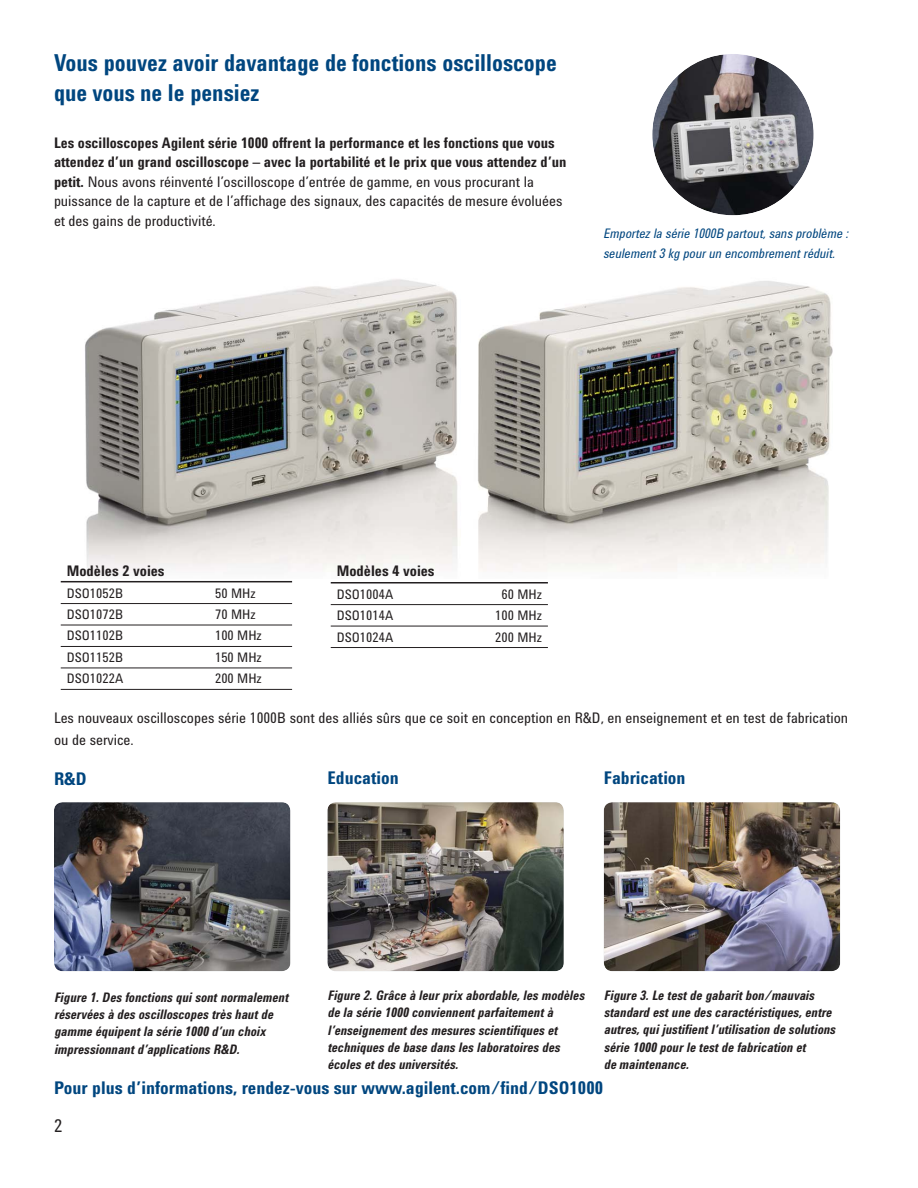
<style>
.page{position:relative;width:918px;height:1188px;background:#fff}
.page>*{position:absolute;margin:0;border:0;box-sizing:border-box;transform-origin:0 0}
.t1{font:700 24px/30px "Agilent Condensed CFF";color:#00467f;scale:.95 1}
.t2{font:700 18px "Agilent Condensed CFF";color:#00467f}
.t3{font:18px "Agilent Condensed CFF";color:#231f20}
.t4{font:15px/19.5px "Agilent Condensed CFF";color:#231f20}
.t5{font:700 15px "Agilent Condensed CFF";color:#231f20}
.t6{font:italic 700 13.5px/17.2px "Agilent Condensed CFF";color:#231f20;scale:.95 1}
.t7{font:13.5px "Agilent Condensed CFF";color:#231f20}
.t8{font:italic 13.5px/19.5px "Agilent Condensed CFF";color:#00467f;scale:.95 1}
.s1{font-weight:700}
</style>
<div class="page">
<img style="left:85px;top:279px;width:748px;height:294px">
<img style="left:652px;top:54px;width:162px;height:161px;border-radius:50%">
<img style="left:54px;top:802px;width:236px;height:169px;border-radius:9px">
<img style="left:327px;top:802px;width:237px;height:169px;border-radius:9px">
<img style="left:604px;top:802px;width:236px;height:169px;border-radius:9px">
<hr style="left:61px;top:603px;width:231px;height:1px;background:#231f20">
<hr style="left:61px;top:625px;width:231px;height:1px;background:#231f20">
<hr style="left:61px;top:646px;width:231px;height:1px;background:#231f20">
<hr style="left:61px;top:668px;width:145px;height:1px;background:#231f20">
<hr style="left:206px;top:668px;width:86px;height:1px;background:#231f20">
<hr style="left:61px;top:581px;width:145px;height:1px;background:#231f20">
<hr style="left:206px;top:581px;width:86px;height:1px;background:#231f20">
<hr style="left:61px;top:689px;width:145px;height:1px;background:#231f20">
<hr style="left:206px;top:689px;width:86px;height:1px;background:#231f20">
<hr style="left:331px;top:604px;width:217px;height:1px;background:#231f20">
<hr style="left:331px;top:626px;width:131px;height:1px;background:#231f20">
<hr style="left:462px;top:626px;width:86px;height:1px;background:#231f20">
<hr style="left:331px;top:582px;width:131px;height:2px;background:#231f20">
<hr style="left:462px;top:582px;width:86px;height:2px;background:#231f20">
<hr style="left:331px;top:647px;width:131px;height:1px;background:#231f20">
<hr style="left:462px;top:647px;width:86px;height:1px;background:#231f20">
<h1 class="t1" style="left:54px;top:50px;width:531px">Vous pouvez avoir davantage de fonctions oscilloscope que vous ne le pensiez</h1>
<p class="t4" style="left:54px;top:135px;width:514px"><span class="s1">Les oscilloscopes Agilent série 1000 offrent la performance et les fonctions que vous attendez d’un grand oscilloscope – avec la portabilité et le prix que vous attendez d’un petit.</span> Nous avons réinventé l’oscilloscope d’entrée de gamme, en vous procurant la puissance de la capture et de l’affichage des signaux, des capacités de mesure évoluées et des gains de productivité.</p>
<p class="t8" style="left:604px;top:225px;width:259px">Emportez la série 1000B partout, sans problème : seulement 3 kg pour un encombrement réduit.</p>
<p class="t5" style="left:67px;top:565px;width:99px">Modèles 2 voies</p>
<p class="t7" style="left:67px;top:588px;width:58px">DSO1052B</p>
<p class="t7" style="left:215px;top:588px;width:42px">50 MHz</p>
<p class="t7" style="left:67px;top:609px;width:58px">DSO1072B</p>
<p class="t7" style="left:215px;top:609px;width:42px">70 MHz</p>
<p class="t7" style="left:67px;top:631px;width:58px">DSO1102B</p>
<p class="t7" style="left:215px;top:631px;width:48px">100 MHz</p>
<p class="t7" style="left:67px;top:652px;width:58px">DSO1152B</p>
<p class="t7" style="left:215px;top:652px;width:48px">150 MHz</p>
<p class="t7" style="left:67px;top:674px;width:58px">DSO1022A</p>
<p class="t7" style="left:215px;top:674px;width:48px">200 MHz</p>
<p class="t5" style="left:337px;top:565px;width:99px">Modèles 4 voies</p>
<p class="t7" style="left:337px;top:589px;width:58px">DSO1004A</p>
<p class="t7" style="left:501px;top:589px;width:42px">60 MHz</p>
<p class="t7" style="left:337px;top:610px;width:58px">DSO1014A</p>
<p class="t7" style="left:495px;top:610px;width:48px">100 MHz</p>
<p class="t7" style="left:337px;top:632px;width:58px">DSO1024A</p>
<p class="t7" style="left:495px;top:632px;width:48px">200 MHz</p>
<p class="t4" style="left:54px;top:708px;width:796px;line-height:22.5px">Les nouveaux oscilloscopes série 1000B sont des alliés sûrs que ce soit en conception en R&amp;D, en enseignement et en test de fabrication ou de service.</p>
<h2 class="t2" style="left:54px;top:772px;width:34px">R&amp;D</h2>
<h2 class="t2" style="left:327px;top:772px;width:73px">Education</h2>
<h2 class="t2" style="left:604px;top:771px;width:83px">Fabrication</h2>
<p class="t6" style="left:54px;top:990px;width:248px">Figure 1. Des fonctions qui sont normalement réservées à des oscilloscopes très haut de gamme équipent la série 1000 d’un choix impressionnant d’applications R&amp;D.</p>
<p class="t6" style="left:327px;top:988px;width:272px">Figure 2. Grâce à leur prix abordable, les modèles de la série 1000 conviennent parfaitement à l’enseignement des mesures scientifiques et techniques de base dans les laboratoires des écoles et des universités.</p>
<p class="t6" style="left:604px;top:988px;width:245px">Figure 3. Le test de gabarit bon/mauvais standard est une des caractéristiques, entre autres, qui justifient l’utilisation de solutions série 1000 pour le test de fabrication et<br>de maintenance.</p>
<h2 class="t2" style="left:54px;top:1082px;width:551px">Pour plus d’informations, rendez-vous sur www.agilent.com/find/DSO1000</h2>
<h2 class="t3" style="left:54px;top:1119px;width:10px">2</h2>
</div>
